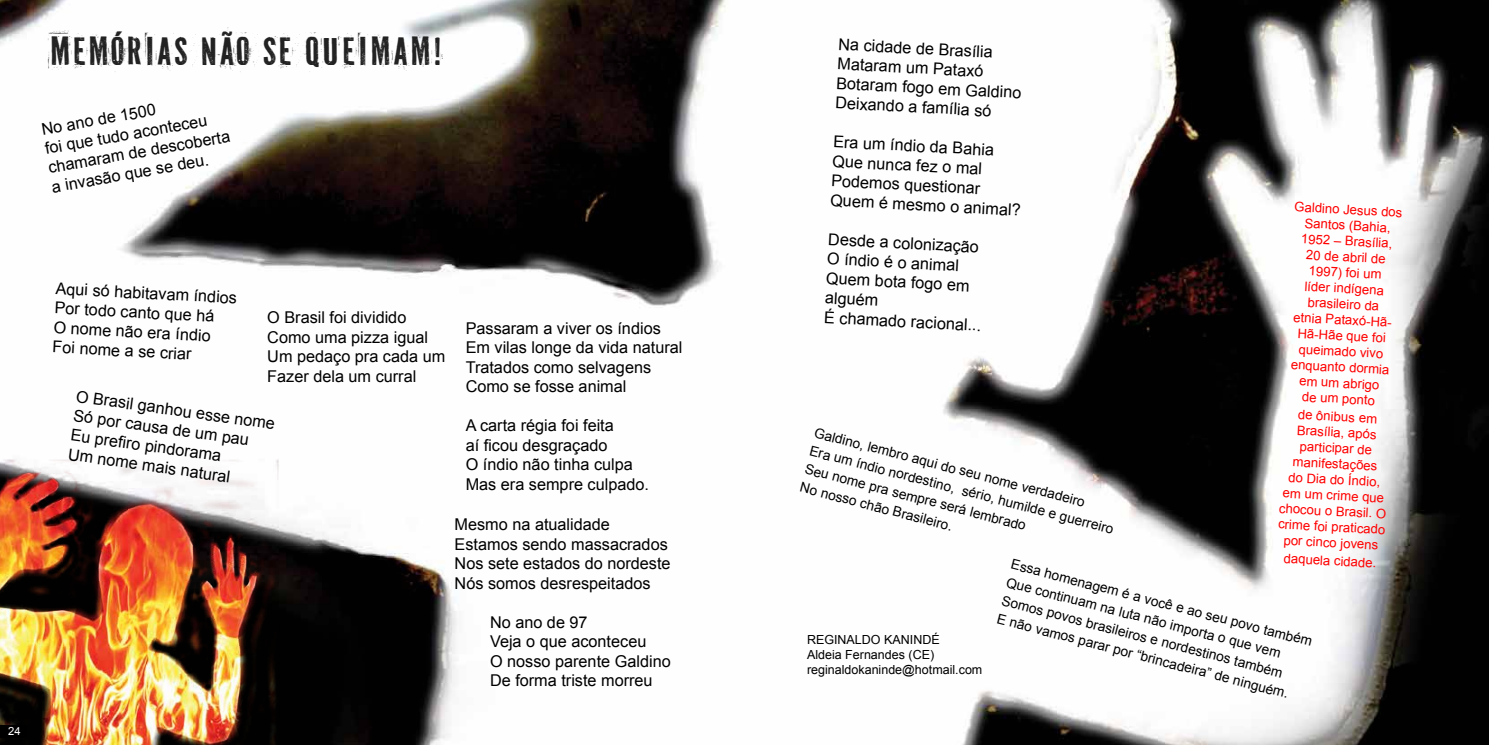
<style>
.page{position:relative;width:1489px;height:745px;background:#fff}
.page>*{position:absolute;margin:0;border:0;box-sizing:border-box;transform-origin:0 0}
.t1{font:37.5px "PF Fuel Pro";color:#222}
.t2{font:16.25px/19.5px "Arial";color:#000}
.t3{font:13.75px/18.9px "Arial";color:#000}
.t4{font:13.12px/15.8px "Arial";color:#f00;text-align:center}
.t5{font:12.5px/15px "Arial";color:#000}
.t6{font:11.25px "Arial";color:#fff}
</style>
<div class="page">
<img style="left:0;top:0;width:1488px;height:744px">
<img style="left:0;top:408px;width:340px;height:336px">
<div style="left:0;top:724px;width:27px;height:12px;background:#000"></div>
<h1 class="t1" style="left:49px;top:24px;width:395px">Memórias não se queimam!</h1>
<p class="t2" style="left:40px;top:119px;width:186px;rotate:-10deg">No ano de 1500<br>foi que tudo aconteceu chamaram de descoberta a invasão que se deu.</p>
<p class="t6" style="left:8px;top:723px;width:14px">24</p>
<p class="t2" style="left:56px;top:278px;width:183px;rotate:3deg">Aqui só habitavam índios<br>Por todo canto que há<br>O nome não era índio<br>Foi nome a se criar</p>
<p class="t2" style="left:78px;top:386px;width:202px;rotate:8deg">O Brasil ganhou esse nome<br>Só por causa de um pau<br>Eu prefi ro pindorama<br>Um nome mais natural</p>
<p class="t2" style="left:267px;top:307px;width:179px">O Brasil foi dividido<br>Como uma pizza igual<br>Um pedaço pra cada um<br>Fazer dela um curral</p>
<p class="t2" style="left:465px;top:318px;width:218px">Passaram a viver os índios<br>Em vilas longe da vida natural<br>Tratados como selvagens<br>Como se fosse animal</p>
<p class="t2" style="left:465px;top:415px;width:185px">A carta régia foi feita<br>aí ficou desgraçado<br>O índio não tinha culpa<br>Mas era sempre culpado.</p>
<p class="t2" style="left:454px;top:514px;width:217px">Mesmo na atualidade<br>Estamos sendo massacrados<br>Nos sete estados do nordeste<br>Nós somos desrespeitados</p>
<p class="t2" style="left:490px;top:612px;width:182px">No ano de 97<br>Veja o que aconteceu<br>O nosso parente Galdino<br>De forma triste morreu</p>
<p class="t2" style="left:839px;top:34px;width:187px;rotate:3deg">Na cidade de Brasília<br>Mataram um Pataxó<br>Botaram fogo em Galdino<br>Deixando a família só</p>
<p class="t2" style="left:833px;top:132px;width:192px;rotate:3deg">Era um índio da Bahia<br>Que nunca fez o mal<br>Podemos questionar<br>Quem é mesmo o animal?</p>
<p class="t2" style="left:828px;top:229px;width:159px;rotate:3deg">Desde a colonização<br>O índio é o animal<br>Quem bota fogo em alguém<br>É chamado racional...</p>
<p class="t4" style="left:1294px;top:198px;width:113px;rotate:3deg">Galdino Jesus dos<br>Santos (Bahia,<br>1952 – Brasília,<br>20 de abril de<br>1997) foi um<br>líder indígena brasileiro da<br>etnia Pataxó-Hã-<br>Hã-Hãe que foi queimado vivo enquanto dormia em um abrigo<br>de um ponto</p>
<p class="t4" style="left:1284px;top:405px;width:109px;rotate:3deg">de ônibus em<br>Brasília, após participar de manifestações<br>do Dia do Índio, em um crime que chocou o Brasil. O crime foi praticado por cinco jovens</p>
<p class="t4" style="left:1283px;top:549px;width:94px;rotate:3deg">daquela cidade.</p>
<p class="t3" style="left:817px;top:421px;width:315px;rotate:15deg">Galdino, lembro aqui do seu nome verdadeiro<br>Era um índio nordestino, sério, humilde e guerreiro Seu nome pra sempre será lembrado<br>No nosso chão Brasileiro.</p>
<p class="t3" style="left:1014px;top:553px;width:312px;rotate:15deg">Essa homenagem é a você e ao seu povo também Que continuam na luta não importa o que vem Somos povos brasileiros e nordestinos também<br>E não vamos parar por “brincadeira” de ninguém.</p>
<p class="t5" style="left:807px;top:632px;width:177px">REGINALDO KANINDÉ<br>Aldeia Fernandes (CE) reginaldokaninde@hotmail.com</p>
</div>
